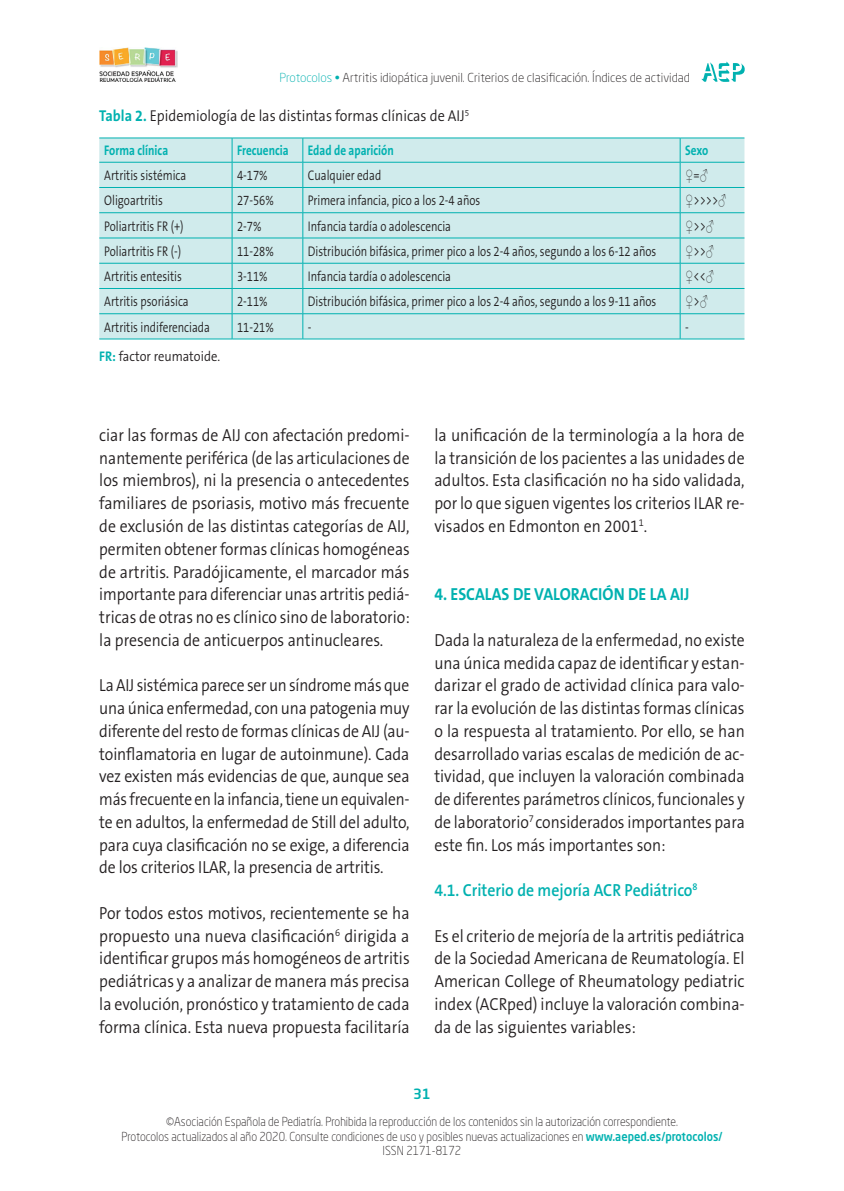
<style>
.page{position:relative;width:844px;height:1191px;background:#fff}
.page>*{position:absolute;margin:0;border:0;box-sizing:border-box;transform-origin:0 0}
._06_TEXTO_COMUN{font:300 17.5px/22.8px "The Sans B Plus W4";color:#231f20;text-align:justify;scale:.9 1}
._06_TEXTO_COMUN-2{font:300 17.5px/22.8px "The Sans B Plus W4";color:#231f20;text-align:justify;scale:.89 1}
._06_TEXTO_COMUN-3{font:300 17.5px/22.8px "The Sans B Plus W4";color:#231f20;text-align:justify;scale:.91 1}
._11_TITULO_2{font:600 17.5px "The Sans B Plus W6";color:#00b1b0;scale:.9 1}
._05_TITULO_1{font:700 17.5px "The Sans B Plus W7";color:#00b1b0;scale:.9 1}
._07_TITULO_TABLA{font:300 15.75px "The Sans B Plus W4";color:#231f20;scale:.9 1}
._09_TEXTO_TABLA{font:300 14px "The Sans B Plus W4";color:#231f20;scale:.8 1}
._08_CABECERA_TABLA{font:700 14px "The Sans B Plus W7";color:#00b1b0;scale:.8 1}
._17_PIE_DE_FIGURA{font:300 14px "The Sans B Plus W4";color:#231f20;scale:.9 1}
._09_TEXTO_TABLA-2{font:14px "Arial";color:#231f20;scale:.8 1}
.t1{font:500 14px "Neo Sans Std";color:#00b1b0}
.t2{font:300 12.25px/14.7px "Neo Sans Std";color:#231f20;text-align:center;scale:.9 1}
.t3{font:300 12.25px "Neo Sans Std";color:#231f20}
.s1{color:#00b1b0}
.s2{font-family:"The Sans B Plus W7";font-weight:700;color:#00b1b0}
.s3{font-family:"The Sans B Plus W4";font-weight:300}
.s4{font-family:"Arial";font-weight:400}
.s5{font-weight:500;color:#00b1b0}
</style>
<div class="page">
<svg style="left:701px;top:61px;width:43px;height:21px"></svg>
<img style="left:99px;top:47px;width:78px;height:35px">
<div style="left:99px;top:139px;width:645px;height:200px;background:#d0ebec"></div>
<hr style="left:99px;top:187px;width:133px;height:1px;background:#00b1b0">
<hr style="left:232px;top:187px;width:71px;height:1px;background:#00b1b0">
<hr style="left:303px;top:187px;width:377px;height:1px;background:#00b1b0">
<hr style="left:680px;top:187px;width:64px;height:1px;background:#00b1b0">
<hr style="left:99px;top:212px;width:133px;height:1px;background:#00b1b0">
<hr style="left:232px;top:212px;width:71px;height:1px;background:#00b1b0">
<hr style="left:303px;top:212px;width:377px;height:1px;background:#00b1b0">
<hr style="left:680px;top:212px;width:64px;height:1px;background:#00b1b0">
<hr style="left:99px;top:238px;width:133px;height:1px;background:#00b1b0">
<hr style="left:232px;top:238px;width:71px;height:1px;background:#00b1b0">
<hr style="left:303px;top:238px;width:377px;height:1px;background:#00b1b0">
<hr style="left:680px;top:238px;width:64px;height:1px;background:#00b1b0">
<hr style="left:99px;top:263px;width:133px;height:1px;background:#00b1b0">
<hr style="left:232px;top:263px;width:71px;height:1px;background:#00b1b0">
<hr style="left:303px;top:263px;width:377px;height:1px;background:#00b1b0">
<hr style="left:680px;top:263px;width:64px;height:1px;background:#00b1b0">
<hr style="left:99px;top:288px;width:133px;height:1px;background:#00b1b0">
<hr style="left:232px;top:288px;width:71px;height:1px;background:#00b1b0">
<hr style="left:303px;top:288px;width:377px;height:1px;background:#00b1b0">
<hr style="left:680px;top:288px;width:64px;height:1px;background:#00b1b0">
<hr style="left:99px;top:313px;width:133px;height:1px;background:#00b1b0">
<hr style="left:232px;top:313px;width:71px;height:1px;background:#00b1b0">
<svg style="left:232px;top:139px;width:1px;height:200px"></svg>
<hr style="left:303px;top:313px;width:377px;height:1px;background:#00b1b0">
<svg style="left:302px;top:139px;width:1px;height:200px"></svg>
<hr style="left:680px;top:313px;width:64px;height:1px;background:#00b1b0">
<svg style="left:679px;top:139px;width:1px;height:200px"></svg>
<hr style="left:99px;top:339px;width:133px;height:1px;background:#00b1b0">
<hr style="left:232px;top:339px;width:71px;height:1px;background:#00b1b0">
<hr style="left:303px;top:339px;width:377px;height:1px;background:#00b1b0">
<hr style="left:680px;top:339px;width:64px;height:1px;background:#00b1b0">
<hr style="left:99px;top:138px;width:133px;height:1px;background:#00b1b0">
<hr style="left:232px;top:138px;width:71px;height:1px;background:#00b1b0">
<hr style="left:303px;top:138px;width:377px;height:1px;background:#00b1b0">
<hr style="left:680px;top:138px;width:64px;height:1px;background:#00b1b0">
<hr style="left:99px;top:162px;width:133px;height:1px;background:#00b1b0">
<hr style="left:232px;top:162px;width:71px;height:1px;background:#00b1b0">
<hr style="left:303px;top:162px;width:377px;height:1px;background:#00b1b0">
<hr style="left:680px;top:162px;width:64px;height:1px;background:#00b1b0">
<p class="t3" style="left:279px;top:70px;width:412px"><span class="s1">Protocolos •</span> Artritis idiopática juvenil. Criterios de clasificación. Índices de actividad</p>
<p class="_07_TITULO_TABLA" style="left:99px;top:105px;width:412px"><span class="s2">Tabla 2.</span> Epidemiología de las distintas formas clínicas de AIJ<sup>5</sup></p>
<p class="_08_CABECERA_TABLA" style="left:104px;top:142px;width:81px">Forma clínica</p>
<p class="_08_CABECERA_TABLA" style="left:237px;top:142px;width:66px">Frecuencia</p>
<p class="_08_CABECERA_TABLA" style="left:308px;top:142px;width:109px">Edad de aparición</p>
<p class="_08_CABECERA_TABLA" style="left:685px;top:142px;width:30px">Sexo</p>
<p class="_09_TEXTO_TABLA" style="left:104px;top:166px;width:104px">Artritis sistémica</p>
<p class="_09_TEXTO_TABLA" style="left:237px;top:166px;width:40px">4-17%</p>
<p class="_09_TEXTO_TABLA" style="left:308px;top:166px;width:93px">Cualquier edad</p>
<p class="_09_TEXTO_TABLA-2" style="left:685px;top:166px;width:30px">♀<span class="s3">=</span>♂</p>
<p class="_09_TEXTO_TABLA" style="left:104px;top:192px;width:75px">Oligoartritis</p>
<p class="_09_TEXTO_TABLA" style="left:237px;top:192px;width:47px">27-56%</p>
<p class="_09_TEXTO_TABLA" style="left:308px;top:192px;width:217px">Primera infancia, pico a los 2-4 años</p>
<p class="_09_TEXTO_TABLA" style="left:685px;top:192px;width:53px"><span class="s4">♀</span>&gt;&gt;&gt;&gt;<span class="s4">♂</span></p>
<p class="_09_TEXTO_TABLA" style="left:104px;top:217px;width:101px">Poliartritis FR (+)</p>
<p class="_09_TEXTO_TABLA" style="left:237px;top:217px;width:32px">2-7%</p>
<p class="_09_TEXTO_TABLA" style="left:308px;top:217px;width:181px">Infancia tardía o adolescencia</p>
<p class="_09_TEXTO_TABLA-2" style="left:685px;top:216px;width:38px">♀<span class="s3">&gt;&gt;</span>♂</p>
<p class="_09_TEXTO_TABLA" style="left:104px;top:242px;width:98px">Poliartritis FR (-)</p>
<p class="_09_TEXTO_TABLA" style="left:237px;top:242px;width:47px">11-28%</p>
<p class="_09_TEXTO_TABLA" style="left:308px;top:242px;width:437px">Distribución bifásica, primer pico a los 2-4 años, segundo a los 6-12 años</p>
<p class="_09_TEXTO_TABLA-2" style="left:685px;top:242px;width:38px">♀<span class="s3">&gt;&gt;</span>♂</p>
<p class="_09_TEXTO_TABLA" style="left:104px;top:267px;width:98px">Artritis entesitis</p>
<p class="_09_TEXTO_TABLA" style="left:237px;top:267px;width:40px">3-11%</p>
<p class="_09_TEXTO_TABLA" style="left:308px;top:267px;width:181px">Infancia tardía o adolescencia</p>
<p class="_09_TEXTO_TABLA-2" style="left:685px;top:267px;width:38px">♀<span class="s3">&lt;&lt;</span>♂</p>
<p class="_09_TEXTO_TABLA" style="left:104px;top:292px;width:107px">Artritis psoriásica</p>
<p class="_09_TEXTO_TABLA" style="left:237px;top:292px;width:40px">2-11%</p>
<p class="_09_TEXTO_TABLA" style="left:308px;top:292px;width:437px">Distribución bifásica, primer pico a los 2-4 años, segundo a los 9-11 años</p>
<p class="_09_TEXTO_TABLA-2" style="left:685px;top:292px;width:30px">♀<span class="s3">&gt;</span>♂</p>
<p class="_09_TEXTO_TABLA" style="left:104px;top:318px;width:134px">Artritis indiferenciada</p>
<p class="_09_TEXTO_TABLA" style="left:237px;top:318px;width:47px">11-21%</p>
<p class="_09_TEXTO_TABLA" style="left:308px;top:318px;width:6px">-</p>
<p class="_09_TEXTO_TABLA" style="left:685px;top:318px;width:6px">-</p>
<p class="_17_PIE_DE_FIGURA" style="left:99px;top:348px;width:136px"><span class="s2">FR:</span> factor reumatoide.</p>
<p class="_06_TEXTO_COMUN" style="left:99px;top:424px;width:346px">ciar las formas de AIJ con afectación predomi&shy;nantemente periférica (de las articulaciones de los miembros), ni la presencia o antecedentes familiares de psoriasis, motivo más frecuente de exclusión de las distintas categorías de AIJ, permiten obtener formas clínicas homogéneas de artritis. Paradójicamente, el marcador más importante para diferenciar unas artritis pediá&shy;tricas de otras no es clínico sino de laboratorio: la presencia de anticuerpos antinucleares.</p>
<p class="_06_TEXTO_COMUN-2" style="left:99px;top:674px;width:350px">La AIJ sistémica parece ser un síndrome más que una única enfermedad, con una patogenia muy diferente del resto de formas clínicas de AIJ (au&shy;toinflamatoria en lugar de autoinmune). Cada vez existen más evidencias de que, aunque sea más frecuente en la infancia, tiene un equivalen&shy;te en adultos, la enfermedad de Still del adulto, para cuya clasificación no se exige, a diferencia de los criterios ILAR, la presencia de artritis.</p>
<p class="_06_TEXTO_COMUN" style="left:99px;top:901px;width:346px">Por todos estos motivos, recientemente se ha propuesto una nueva clasificación<sup>6</sup> dirigida a identificar grupos más homogéneos de artritis pediátricas y a analizar de manera más precisa la evolución, pronóstico y tratamiento de cada forma clínica. Esta nueva propuesta facilitaría</p>
<p class="_06_TEXTO_COMUN-3" style="left:434px;top:424px;width:342px">la unificación de la terminología a la hora de la transición de los pacientes a las unidades de adultos. Esta clasificación no ha sido validada, por lo que siguen vigentes los criterios ILAR re&shy;visados en Edmonton en 2001<sup>1</sup>.</p>
<p class="_05_TITULO_1" style="left:434px;top:583px;width:285px">4. ESCALAS DE VALORACIÓN DE LA AIJ</p>
<p class="_06_TEXTO_COMUN-2" style="left:434px;top:628px;width:350px">Dada la naturaleza de la enfermedad, no existe una única medida capaz de identificar y estan&shy;darizar el grado de actividad clínica para valo&shy;rar la evolución de las distintas formas clínicas o la respuesta al tratamiento. Por ello, se han desarrollado varias escalas de medición de ac&shy;tividad, que incluyen la valoración combinada de diferentes parámetros clínicos, funcionales y de laboratorio<sup>7</sup> considerados importantes para este fin. Los más importantes son:</p>
<p class="_11_TITULO_2" style="left:434px;top:879px;width:294px">4.1. Criterio de mejoría ACR Pediátrico<sup>8</sup></p>
<p class="_06_TEXTO_COMUN" style="left:434px;top:924px;width:346px">Es el criterio de mejoría de la artritis pediátrica de la Sociedad Americana de Reumatología. El American College of Rheumatology pediatric index (ACRped) incluye la valoración combina&shy;da de las siguientes variables:</p>
<p class="t1" style="left:413px;top:1085px;width:19px">31</p>
<p class="t2" style="left:121px;top:1114px;width:669px">©Asociación Española de Pediatría. Prohibida la reproducción de los contenidos sin la autorización correspondiente.<br>Protocolos actualizados al año 2020. Consulte condiciones de uso y posibles nuevas actualizaciones en <span class="s5">www.aeped.es/protocolos/<br></span>ISSN 2171-8172</p>
</div>
